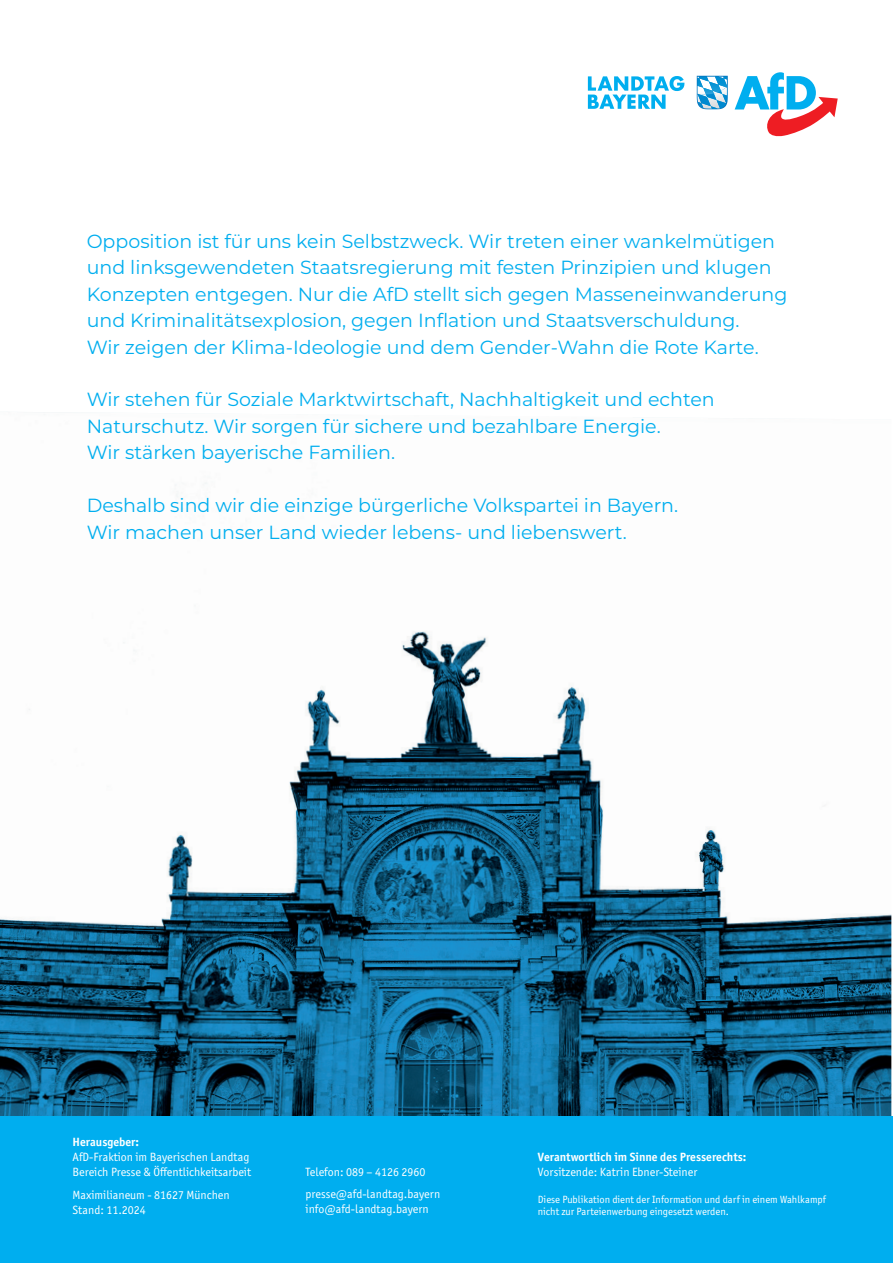
<style>
.page{position:relative;width:893px;height:1263px;background:#fff}
.page>*{position:absolute;margin:0;border:0;box-sizing:border-box;transform-origin:0 0}
.t1{font:19.05px/26.4px "Montserrat";color:#00aeef}
.t2{font:12px/15px "Officina Sans ITC Pro";color:#fff}
.t3{font:700 12px "Officina Sans ITC Pro";color:#fff}
.t4{font:10.5px/12px "Officina Sans ITC Pro";color:#fff}
</style>
<div class="page">
<svg style="left:697px;top:94px;width:31px;height:15px"></svg>
<img style="left:697px;top:76px;width:31px;height:18px">
<img style="left:697px;top:77px;width:30px;height:17px">
<svg style="left:735px;top:72px;width:103px;height:65px"></svg>
<svg style="left:588px;top:76px;width:96px;height:33px"></svg>
<img style="left:0;top:483px;width:626px;height:568px">
<img style="left:626px;top:828px;width:265px;height:288px">
<img style="left:0;top:1051px;width:629px;height:65px">
<div style="left:0;top:1116px;width:893px;height:147px;background:#00aeef"></div>
<p class="t1" style="left:87px;top:227px;width:702px">Opposition ist für uns kein Selbstzweck. Wir treten einer wankelmütigen und linksgewendeten Staatsregierung mit festen Prinzipien und klugen Konzepten entgegen. Nur die AfD stellt sich gegen Masseneinwanderung und Kriminalitätsexplosion, gegen Inflation und Staatsverschuldung.<br>Wir zeigen der Klima-Ideologie und dem Gender-Wahn die Rote Karte.</p>
<p class="t1" style="left:87px;top:386px;width:630px">Wir stehen für Soziale Marktwirtschaft, Nachhaltigkeit und echten<br>Naturschutz. Wir sorgen für sichere und bezahlbare Energie.<br>Wir stärken bayerische Familien.</p>
<p class="t1" style="left:87px;top:491px;width:593px">Deshalb sind wir die einzige bürgerliche Volkspartei in Bayern.<br>Wir machen unser Land wieder lebens- und liebenswert.</p>
<p class="t3" style="left:73px;top:1135px;width:68px">Herausgeber:</p>
<p class="t2" style="left:73px;top:1150px;width:180px">AfD-Fraktion im Bayerischen Landtag<br>Bereich Presse &amp; Öffentlichkeitsarbeit</p>
<p class="t2" style="left:73px;top:1187px;width:159px">Maximilianeum - 81627 München<br>Stand: 11.2024</p>
<p class="t2" style="left:306px;top:1160px;width:136px;line-height:22.5px">Telefon: 089 – 4126 2960 presse@afd-landtag.bayern</p>
<p class="t2" style="left:306px;top:1201px;width:125px">info@afd-landtag.bayern</p>
<p class="t3" style="left:538px;top:1149px;width:210px">Verantwortlich im Sinne des Presserechts:</p>
<p class="t2" style="left:538px;top:1164px;width:161px">Vorsitzende: Katrin Ebner-Steiner</p>
<p class="t4" style="left:538px;top:1193px;width:290px">Diese Publikation dient der Information und darf in einem Wahlkampf nicht zur Parteienwerbung eingesetzt werden.</p>
</div>
